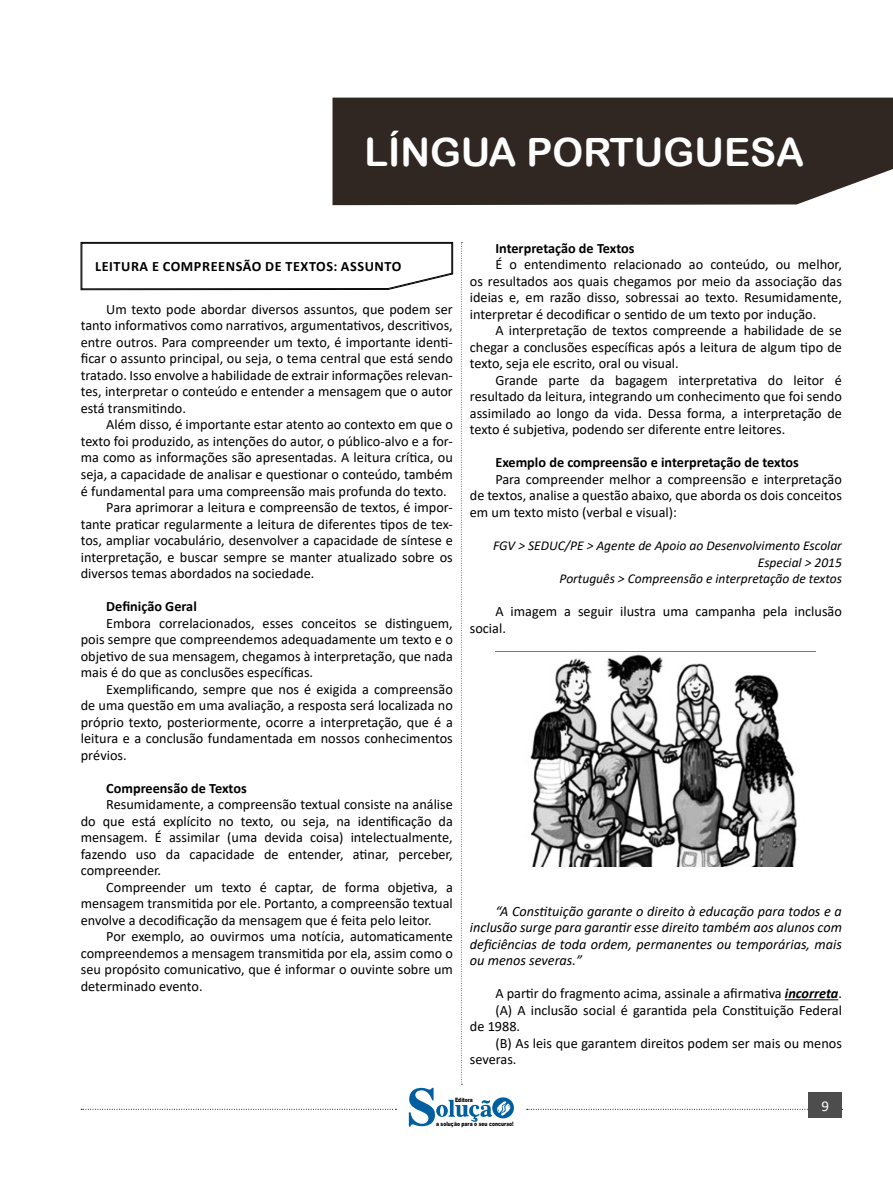
<style>
.page{position:relative;width:893px;height:1191px;background:#fff}
.page>*{position:absolute;margin:0;border:0;box-sizing:border-box;transform-origin:0 0}
.t1{font:39px "Arial Rounded MT Bold";color:#fff}
.t2{font:15px "Calibri";color:#fff}
.Default{font:14.25px/16.5px "Calibri";color:#000;text-align:justify}
.TEXTO_BASE{font:14.25px/16.5px "Calibri";color:#000;text-align:justify}
.Default-2{font:italic 14.25px/16.5px "Calibri";color:#000;text-align:justify}
.Default-3{font:700 14.25px "Calibri";color:#000}
.CAIXINHAS{font:700 14.25px "Calibri";letter-spacing:.04em;color:#000}
.FONT_REF{font:italic 13.5px/16.5px "Calibri";color:#000;text-align:right}
.t3{font:900 6px "Arial";color:#000;scale:.76 1}
.s1{font-weight:700;font-style:italic}
</style>
<div class="page">
<div style="left:332px;top:98px;width:561px;height:107px;background:#302722"></div>
<svg style="left:527px;top:1109px;width:316px;height:1px"></svg>
<div style="left:809px;top:1092px;width:33px;height:26px;background:#4d4d4d"></div>
<svg style="left:81px;top:242px;width:433px;height:885px"></svg>
<hr style="left:785px;top:999px;width:53px;height:1px;background:#000">
<img style="left:496px;top:652px;width:301px;height:214px">
<h1 class="t1" style="left:365px;top:129px;width:441px">LÍNGUA PORTUGUESA</h1>
<p class="CAIXINHAS" style="left:95px;top:256px;width:308px">LEITURA E COMPREENSÃO DE TEXTOS: ASSUNTO</p>
<p class="TEXTO_BASE" style="left:81px;top:300px;width:374px;text-indent:26px">Um texto pode abordar diversos assuntos, que podem ser tanto informativos como narrativos, argumentativos, descritivos, entre outros. Para compreender um texto, é importante identi&shy;ficar o assunto principal, ou seja, o tema central que está sendo tratado. Isso envolve a habilidade de extrair informações relevan&shy;tes, interpretar o conteúdo e entender a mensagem que o autor está transmitindo.</p>
<p class="TEXTO_BASE" style="left:81px;top:416px;width:374px;text-indent:26px">Além disso, é importante estar atento ao contexto em que o texto foi produzido, as intenções do autor, o público-alvo e a for&shy;ma como as informações são apresentadas. A leitura crítica, ou seja, a capacidade de analisar e questionar o conteúdo, também é fundamental para uma compreensão mais profunda do texto.</p>
<p class="TEXTO_BASE" style="left:81px;top:498px;width:374px;text-indent:26px">Para aprimorar a leitura e compreensão de textos, é impor&shy;tante praticar regularmente a leitura de diferentes tipos de tex&shy;tos, ampliar vocabulário, desenvolver a capacidade de síntese e interpretação, e buscar sempre se manter atualizado sobre os diversos temas abordados na sociedade.</p>
<p class="Default-3" style="left:106px;top:596px;width:92px">Definição Geral</p>
<p class="Default" style="left:81px;top:614px;width:374px;text-indent:26px">Embora correlacionados, esses conceitos se distinguem, pois sempre que compreendemos adequadamente um texto e o objetivo de sua mensagem, chegamos à interpretação, que nada mais é do que as conclusões específicas.</p>
<p class="Default" style="left:81px;top:680px;width:374px;text-indent:26px">Exemplificando, sempre que nos é exigida a compreensão de uma questão em uma avaliação, a resposta será localizada no próprio texto, posteriormente, ocorre a interpretação, que é a leitura e a conclusão fundamentada em nossos conhecimentos prévios.</p>
<p class="Default-3" style="left:106px;top:778px;width:142px">Compreensão de Textos</p>
<p class="Default" style="left:81px;top:795px;width:374px;text-indent:26px">Resumidamente, a compreensão textual consiste na análise do que está explícito no texto, ou seja, na identificação da mensagem. É assimilar (uma devida coisa) intelectualmente, fazendo uso da capacidade de entender, atinar, perceber, compreender.</p>
<p class="Default" style="left:81px;top:878px;width:374px;text-indent:26px">Compreender um texto é captar, de forma objetiva, a mensagem transmitida por ele. Portanto, a compreensão textual envolve a decodificação da mensagem que é feita pelo leitor.</p>
<p class="Default" style="left:81px;top:927px;width:374px;text-indent:26px">Por exemplo, ao ouvirmos uma notícia, automaticamente compreendemos a mensagem transmitida por ela, assim como o seu propósito comunicativo, que é informar o ouvinte sobre um determinado evento.</p>
<p class="Default-3" style="left:495px;top:238px;width:141px">Interpretação de Textos</p>
<p class="Default" style="left:470px;top:256px;width:374px;text-indent:26px">É o entendimento relacionado ao conteúdo, ou melhor, os resultados aos quais chegamos por meio da associação das ideias e, em razão disso, sobressai ao texto. Resumidamente, interpretar é decodificar o sentido de um texto por indução.</p>
<p class="Default" style="left:470px;top:322px;width:374px;text-indent:26px">A interpretação de textos compreende a habilidade de se chegar a conclusões específicas após a leitura de algum tipo de texto, seja ele escrito, oral ou visual.</p>
<p class="Default" style="left:470px;top:371px;width:374px;text-indent:26px">Grande parte da bagagem interpretativa do leitor é resultado da leitura, integrando um conhecimento que foi sendo assimilado ao longo da vida. Dessa forma, a interpretação de texto é subjetiva, podendo ser diferente entre leitores.</p>
<p class="Default-3" style="left:495px;top:452px;width:305px">Exemplo de compreensão e interpretação de textos</p>
<p class="Default" style="left:470px;top:470px;width:374px;text-indent:26px">Para compreender melhor a compreensão e interpretação de textos, analise a questão abaixo, que aborda os dois conceitos em um texto misto (verbal e visual):</p>
<p class="FONT_REF" style="left:493px;top:536px;width:350px">FGV &gt; SEDUC/PE &gt; Agente de Apoio ao Desenvolvimento Escolar<br>Especial &gt; 2015</p>
<p class="FONT_REF" style="left:560px;top:569px;width:284px">Português &gt; Compreensão e interpretação de textos</p>
<p class="Default" style="left:470px;top:602px;width:374px;text-indent:26px">A imagem a seguir ilustra uma campanha pela inclusão social.</p>
<p class="Default-2" style="left:470px;top:902px;width:374px;text-indent:26px">“A Constituição garante o direito à educação para todos e a inclusão surge para garantir esse direito também aos alunos com deficiências de toda ordem, permanentes ou temporárias, mais ou menos severas.”</p>
<p class="Default" style="left:495px;top:985px;width:348px">A partir do fragmento acima, assinale a afirmativa <span class="s1">incorreta</span>.</p>
<p class="Default" style="left:470px;top:1001px;width:374px;text-indent:26px">(A) A inclusão social é garantida pela Constituição Federal de 1988.</p>
<p class="Default" style="left:470px;top:1034px;width:374px;text-indent:26px">(B) As leis que garantem direitos podem ser mais ou menos severas.</p>
<p class="t3" style="left:455px;top:1095px;width:25px">Editora</p>
<p class="t3" style="left:436px;top:1119px;width:103px">a solução para o seu concurso!</p>
<p class="t2" style="left:821px;top:1095px;width:9px">9</p>
</div>
